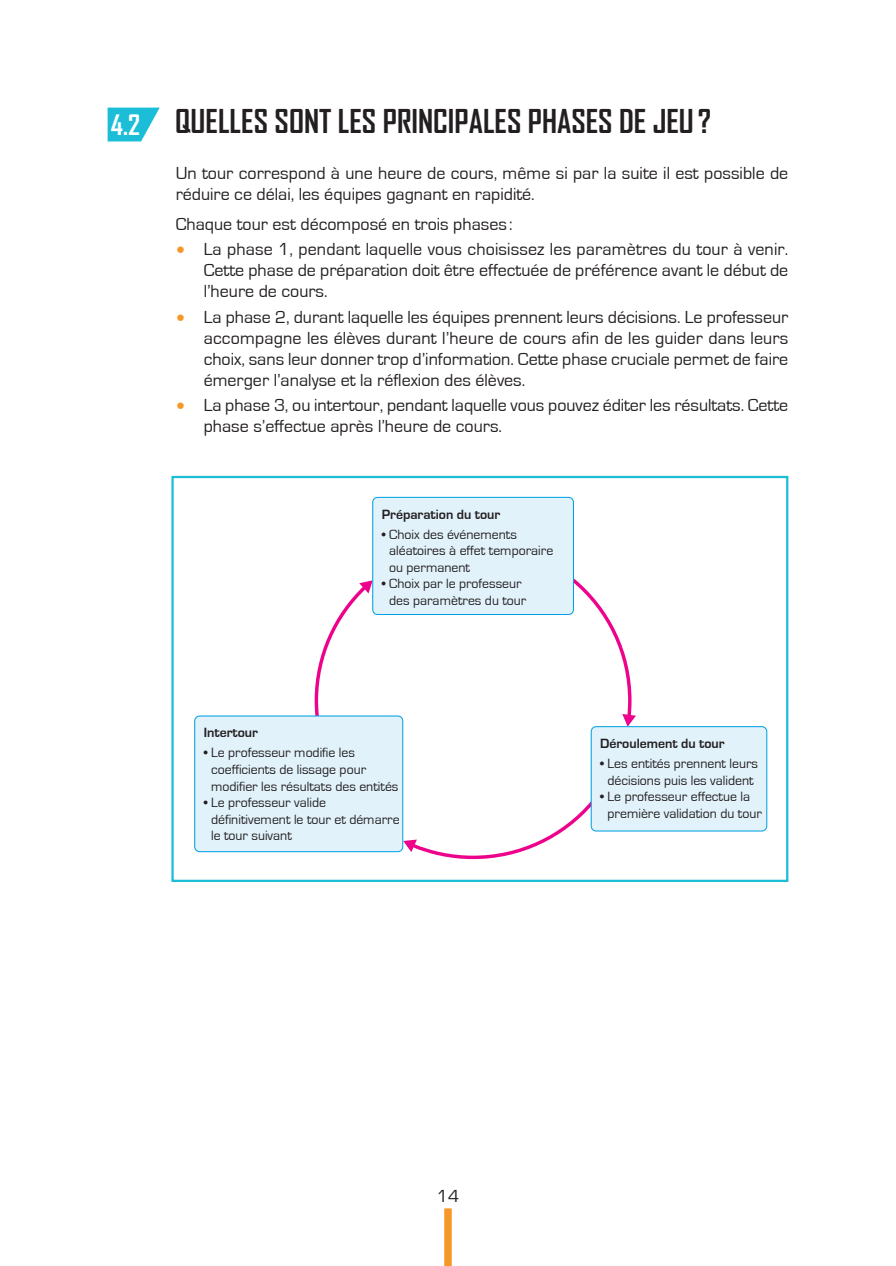
<style>
.page{position:relative;width:896px;height:1266px;background:#fff}
.page>*{position:absolute;margin:0;border:0;box-sizing:border-box;transform-origin:0 0}
.t1{font:700 31.5px "Agency FB";color:#231f20}
.t2{font:18px/21px "Eurostile";color:#231f20}
.t3{font:13.8px/16.5px "Eurostile";color:#231f20}
.t4{font:700 13.8px "Eurostile";color:#231f20}
.s1{font-size:27px;color:#fff}
.s2{color:#f79729}
</style>
<div class="page">
<div style="left:444px;top:1208px;width:7px;height:57px;background:#f79729"></div>
<svg style="left:108px;top:108px;width:52px;height:33px"></svg>
<svg style="left:314px;top:580px;width:58px;height:135px"></svg>
<svg style="left:403px;top:797px;width:194px;height:63px"></svg>
<svg style="left:571px;top:579px;width:65px;height:147px"></svg>
<div style="left:372px;top:497px;width:201px;height:117px;background:#e1f2fb;border-radius:5px"></div>
<div style="left:372px;top:497px;width:202px;height:118px;border:1px solid #00a1e3;border-radius:5px"></div>
<div style="left:591px;top:726px;width:175px;height:105px;background:#e1f2fb;border-radius:5px"></div>
<div style="left:590px;top:726px;width:177px;height:105px;border:1px solid #00a1e3;border-radius:5px"></div>
<div style="left:195px;top:716px;width:207px;height:135px;background:#e1f2fb;border-radius:5px"></div>
<div style="left:194px;top:715px;width:209px;height:137px;border:1px solid #00a1e3;border-radius:5px"></div>
<div style="left:171px;top:476px;width:617px;height:406px;border:2px solid #1cbed7"></div>
<h1 class="t1" style="left:111px;top:103px;width:601px"><span class="s1">4.2</span> QUELLES SONT LES PRINCIPALES PHASES DE JEU ?</h1>
<p class="t2" style="left:176px;top:163px;width:614px">Un tour correspond à une heure de cours, même si par la suite il est possible de réduire ce délai, les équipes gagnant en rapidité.</p>
<p class="t2" style="left:176px;top:214px;width:338px">Chaque tour est décomposé en trois phases :</p>
<p class="t2" style="left:204px;top:239px;width:586px;text-align:justify;text-indent:-27px"><span class="s2">•</span> La phase 1, pendant laquelle vous choisissez les paramètres du tour à venir.<br>Cette phase de préparation doit être effectuée de préférence avant le début de l’heure de cours.</p>
<p class="t2" style="left:204px;top:306px;width:586px;text-align:justify;text-indent:-27px"><span class="s2">•</span> La phase 2, durant laquelle les équipes prennent leurs décisions. Le professeur accompagne les élèves durant l’heure de cours afin de les guider dans leurs choix, sans leur donner trop d’information. Cette phase cruciale permet de faire émerger l’analyse et la réflexion des élèves.</p>
<p class="t2" style="left:204px;top:395px;width:586px;text-indent:-27px"><span class="s2">•</span> La phase 3, ou intertour, pendant laquelle vous pouvez éditer les résultats. Cette phase s’effectue après l’heure de cours.</p>
<p class="t4" style="left:382px;top:506px;width:120px">Préparation du tour</p>
<p class="t3" style="left:389px;top:526px;width:166px;text-indent:-7px">• Choix des événements aléatoires à effet temporaire ou permanent</p>
<p class="t3" style="left:382px;top:576px;width:146px;text-align:center">• Choix par le professeur des paramètres du tour</p>
<p class="t4" style="left:204px;top:725px;width:56px">Intertour</p>
<p class="t3" style="left:211px;top:744px;width:189px;text-indent:-7px">• Le professeur modifie les coefficients de lissage pour modifier les résultats des entités</p>
<p class="t3" style="left:211px;top:794px;width:190px;text-indent:-7px">• Le professeur valide définitivement le tour et démarre le tour suivant</p>
<p class="t4" style="left:600px;top:736px;width:126px">Déroulement du tour</p>
<p class="t3" style="left:600px;top:755px;width:159px;text-align:center">• Les entités prennent leurs décisions puis les valident</p>
<p class="t3" style="left:607px;top:788px;width:156px;text-indent:-7px">• Le professeur effectue la première validation du tour</p>
<p class="t2" style="left:437px;top:1185px;width:24px">14</p>
</div>
